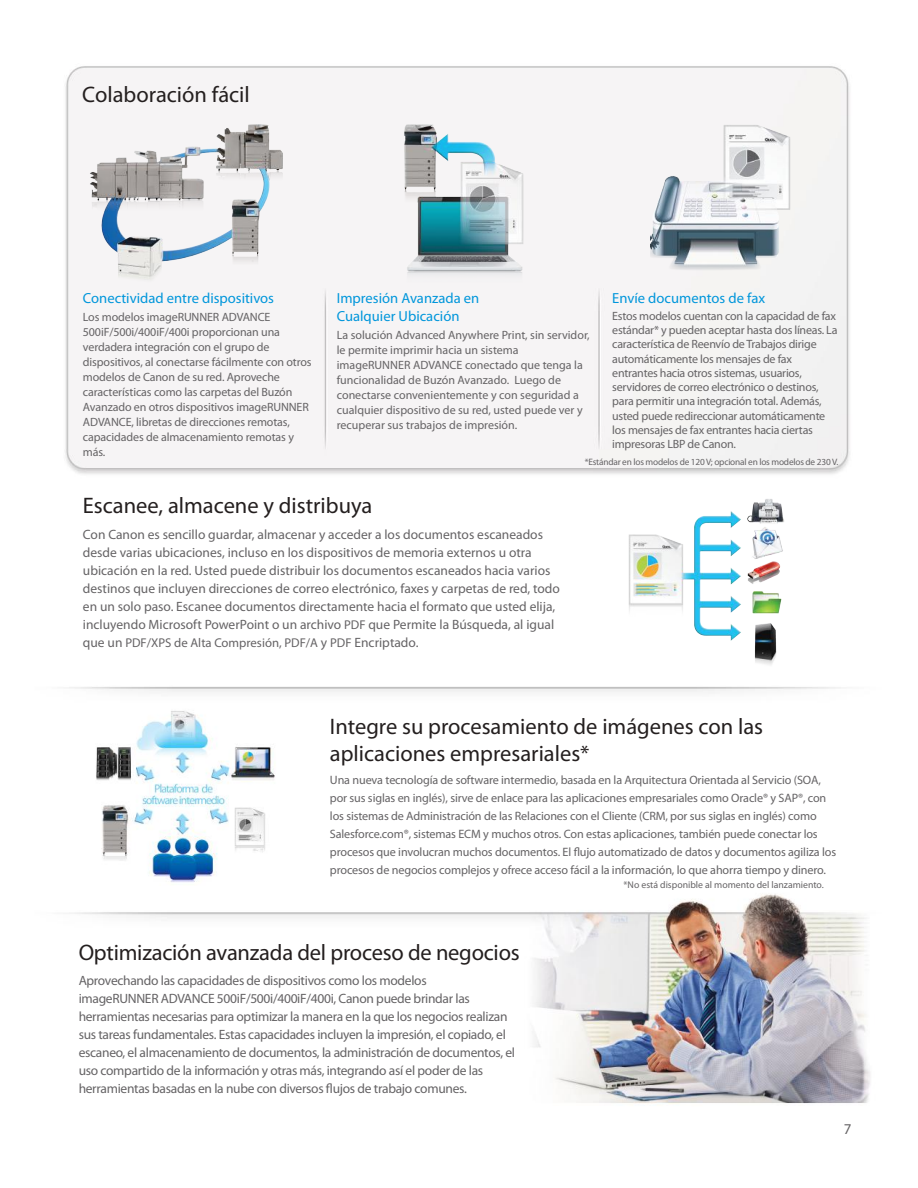
<style>
.page{position:relative;width:918px;height:1188px;background:#fff}
.page>*{position:absolute;margin:0;border:0;box-sizing:border-box;transform-origin:0 0}
.t1{font:22.5px/27px "Myriad Pro";color:#241f1f}
.t2{font:15px "Myriad Pro";color:#656365}
.t3{font:14.7px/18px "Myriad Pro";color:#0096db}
.t4{font:13.5px/18px "Myriad Pro";letter-spacing:-.02em;color:#656365}
.t5{font:13.5px/18px "Myriad Pro";color:#656365}
.t6{font:12.75px "Myriad Pro";color:#656365}
.t7{font:12.15px/18px "Myriad Pro";letter-spacing:-.01em;color:#656365}
.t8{font:12px/15px "Myriad Pro";letter-spacing:-.01em;color:#656365}
.t9{font:9.75px "Myriad Pro";color:#656365}
.t10{font:9.3px "Myriad Pro";letter-spacing:-.02em;color:#656365}
.s1{font-size:12.75px}
.s2{font-size:13.5px}
</style>
<div class="page">
<img style="left:65px;top:66px;width:805px;height:1038px">
<img style="left:651px;top:124px;width:141px;height:158px">
<img style="left:612px;top:425px;width:217px;height:289px">
<img style="left:79px;top:705px;width:207px;height:180px">
<img style="left:83px;top:103px;width:203px;height:185px">
<img style="left:366px;top:108px;width:175px;height:180px">
<h1 class="t1" style="left:82px;top:81px;width:169px">Colaboración fácil</h1>
<p class="t3" style="left:83px;top:288px;width:193px">Conectividad entre dispositivos</p>
<p class="t8" style="left:83px;top:309px;width:230px">Los modelos imageRUNNER ADVANCE 500iF/500i/400iF/400i proporcionan una verdadera integración con el grupo de dispositivos, al conectarse fácilmente con otros modelos de Canon de su red. Aproveche características como las carpetas del Buzón Avanzado en otros dispositivos imageRUNNER ADVANCE, libretas de direcciones remotas, capacidades de almacenamiento remotas y más.</p>
<p class="t3" style="left:337px;top:288px;width:144px">Impresión Avanzada en<br>Cualquier Ubicación</p>
<p class="t8" style="left:337px;top:327px;width:254px">La solución Advanced Anywhere Print, sin servidor, le permite imprimir hacia un sistema imageRUNNER ADVANCE conectado que tenga la funcionalidad de Buzón Avanzado. Luego de conectarse convenientemente y con seguridad a cualquier dispositivo de su red, usted puede ver y recuperar sus trabajos de impresión.</p>
<p class="t3" style="left:612px;top:288px;width:154px">Envíe documentos de fax</p>
<p class="t8" style="left:612px;top:309px;width:227px;line-height:14.2px">Estos modelos cuentan con la capacidad de fax estándar* y pueden aceptar hasta dos líneas. La característica de Reenvío de Trabajos dirige automáticamente los mensajes de fax entrantes hacia otros sistemas, usuarios, servidores de correo electrónico o destinos, para permitir una integración total. Además, usted puede redireccionar automáticamente los mensajes de fax entrantes hacia ciertas impresoras LBP de Canon.</p>
<p class="t10" style="left:585px;top:456px;width:255px">*Estándar en los modelos de 120 V; opcional en los modelos de 230 V.</p>
<h1 class="t1" style="left:83px;top:492px;width:291px">Escanee, almacene y distribuya</h1>
<p class="t5" style="left:83px;top:525px;width:479px">Con Canon es sencillo guardar, almacenar y acceder a los documentos escaneados desde varias ubicaciones, incluso en los dispositivos de memoria externos u otra ubicación en la red. Usted puede distribuir los documentos escaneados hacia varios destinos que incluyen direcciones de correo electrónico, faxes y carpetas de red, todo en un solo paso. Escanee documentos directamente hacia el formato que usted elija, incluyendo Microsoft PowerPoint o un archivo <span class="s1">PDF</span> que Permite la Búsqueda, al igual</p>
<p class="t6" style="left:83px;top:635px;width:337px"><span class="s2">que un</span> PDF/XPS de Alta Compresión, PDF/A <span class="s2">y</span> PDF <span class="s2">Encriptado.</span></p>
<h1 class="t1" style="left:330px;top:713px;width:435px">Integre su procesamiento de imágenes con las aplicaciones empresariales*</h1>
<p class="t7" style="left:330px;top:771px;width:508px">Una nueva tecnología de software intermedio, basada en la Arquitectura Orientada al Servicio (SOA, por sus siglas en inglés), sirve de enlace para las aplicaciones empresariales como Oracle® y SAP®, con los sistemas de Administración de las Relaciones con el Cliente (CRM, por sus siglas en inglés) como Salesforce.com®, sistemas ECM y muchos otros. Con estas aplicaciones, también puede conectar los procesos que involucran muchos documentos. El flujo automatizado de datos y documentos agiliza los procesos de negocios complejos y ofrece acceso fácil a la información, lo que ahorra tiempo y dinero.</p>
<h1 class="t1" style="left:79px;top:938px;width:443px">Optimización avanzada del proceso de negocios</h1>
<p class="t4" style="left:79px;top:971px;width:438px">Aprovechando las capacidades de dispositivos como los modelos<br>imageRUNNER ADVANCE 500iF/500i/400iF/400i, Canon puede brindar las herramientas necesarias para optimizar la manera en la que los negocios realizan sus tareas fundamentales. Estas capacidades incluyen la impresión, el copiado, el escaneo, el almacenamiento de documentos, la administración de documentos, el uso compartido de la información y otras más, integrando así el poder de las herramientas basadas en la nube con diversos flujos de trabajo comunes.</p>
<p class="t9" style="left:624px;top:878px;width:202px">*No está disponible al momento del lanzamiento.</p>
<p class="t2" style="left:844px;top:1120px;width:9px">7</p>
</div>
